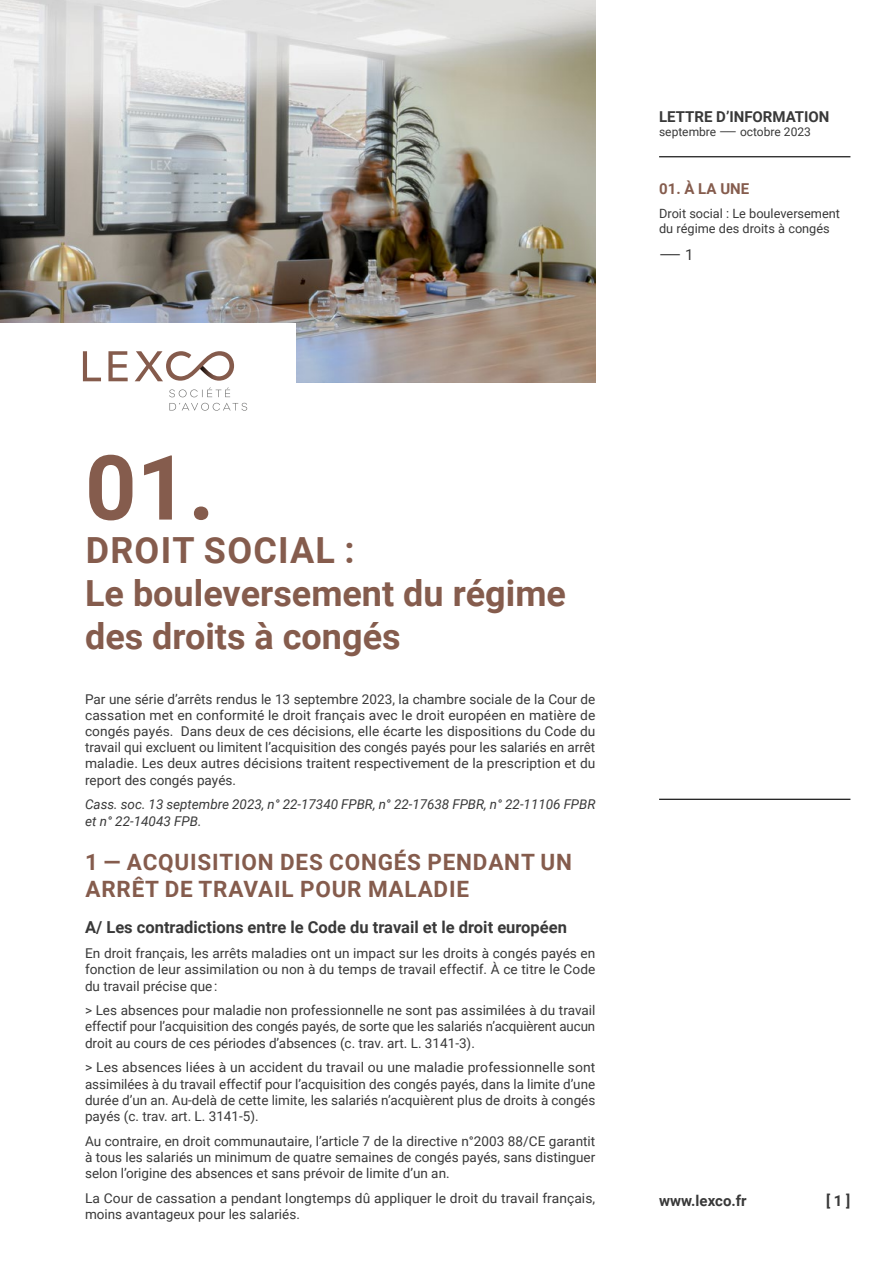
<style>
.page{position:relative;width:893px;height:1263px;background:#fff}
.page>*{position:absolute;margin:0;border:0;box-sizing:border-box;transform-origin:0 0}
.t1{font:700 90px "Roboto";color:#855c4d}
.t2{font:700 36px/43.2px "Roboto";color:#855c4d}
.t3{font:700 22.5px/27px "Roboto";letter-spacing:.035em;color:#855c4d}
.t4{font:700 16.5px "Roboto";color:#393939}
.t5{font:700 15px "Roboto";color:#393939}
.t6{font:700 15px "Roboto";color:#855c4d}
.t7{font:15px "Roboto";color:#393939}
.t8{font:13.5px/16.2px "Roboto";color:#393939;text-align:justify}
.t9{font:italic 13.5px/16.2px "Roboto";color:#393939}
.t10{font:12.75px/15.3px "Roboto";color:#393939}
.t11{font:12px "Roboto";color:#393939}
</style>
<div class="page">
<img style="left:0;top:0;width:595px;height:383px">
<hr style="left:659px;top:156px;width:191px;height:1px;background:#000">
<hr style="left:659px;top:799px;width:191px;height:1px;background:#000">
<div style="left:0;top:323px;width:296px;height:101px;background:#fff"></div>
<svg style="left:83px;top:351px;width:18px;height:30px"></svg>
<svg style="left:108px;top:351px;width:20px;height:30px"></svg>
<svg style="left:135px;top:351px;width:99px;height:30px"></svg>
<svg style="left:169px;top:387px;width:61px;height:10px"></svg>
<svg style="left:169px;top:403px;width:78px;height:8px"></svg>
<p class="t5" style="left:659px;top:106px;width:172px">LETTRE D’INFORMATION</p>
<p class="t11" style="left:659px;top:124px;width:153px">septembre ⸺ octobre 2023</p>
<p class="t6" style="left:659px;top:178px;width:92px">01. À LA UNE</p>
<p class="t10" style="left:659px;top:205px;width:182px">Droit social : Le bouleversement du régime des droits à congés</p>
<p class="t7" style="left:659px;top:244px;width:36px">⸺ 1</p>
<h1 class="t1" style="left:85px;top:424px;width:131px">01.</h1>
<h2 class="t2" style="left:85px;top:527px;width:482px">DROIT SOCIAL :<br>Le bouleversement du régime des droits à congés</h2>
<p class="t8" style="left:85px;top:690px;width:512px">Par une série d’arrêts rendus le 13 septembre 2023, la chambre sociale de la Cour de cassation met en conformité le droit français avec le droit européen en matière de congés payés. Dans deux de ces décisions, elle écarte les dispositions du Code du travail qui excluent ou limitent l’acquisition des congés payés pour les salariés en arrêt maladie. Les deux autres décisions traitent respectivement de la prescription et du report des congés payés.</p>
<p class="t9" style="left:85px;top:796px;width:512px">Cass. soc. 13 septembre 2023, n° 22-17340 FPBR, n° 22-17638 FPBR, n° 22-11106 FPBR et n° 22-14043 FPB.</p>
<h3 class="t3" style="left:85px;top:847px;width:489px">1 — ACQUISITION DES CONGÉS PENDANT UN<br>ARRÊT DE TRAVAIL POUR MALADIE</h3>
<p class="t4" style="left:85px;top:916px;width:483px">A/ Les contradictions entre le Code du travail et le droit européen</p>
<p class="t8" style="left:85px;top:945px;width:512px">En droit français, les arrêts maladies ont un impact sur les droits à congés payés en fonction de leur assimilation ou non à du temps de travail effectif. À ce titre le Code du travail précise que :</p>
<p class="t8" style="left:85px;top:1002px;width:512px">&gt; Les absences pour maladie non professionnelle ne sont pas assimilées à du travail effectif pour l’acquisition des congés payés, de sorte que les salariés n’acquièrent aucun droit au cours de ces périodes d’absences (c. trav. art. L. 3141-3).</p>
<p class="t8" style="left:85px;top:1059px;width:512px">&gt; Les absences liées à un accident du travail ou une maladie professionnelle sont assimilées à du travail effectif pour l’acquisition des congés payés, dans la limite d’une durée d’un an. Au-delà de cette limite, les salariés n’acquièrent plus de droits à congés payés (c. trav. art. L. 3141-5).</p>
<p class="t8" style="left:85px;top:1132px;width:512px">Au contraire, en droit communautaire, l’article 7 de la directive n°2003 88/CE garantit à tous les salariés un minimum de quatre semaines de congés payés, sans distinguer selon l’origine des absences et sans prévoir de limite d’un an.</p>
<p class="t8" style="left:85px;top:1189px;width:512px">La Cour de cassation a pendant longtemps dû appliquer le droit du travail français, moins avantageux pour les salariés.</p>
<p class="t5" style="left:659px;top:1190px;width:89px">www.lexco.fr</p>
<p class="t5" style="left:826px;top:1190px;width:26px">[ 1 ]</p>
</div>
